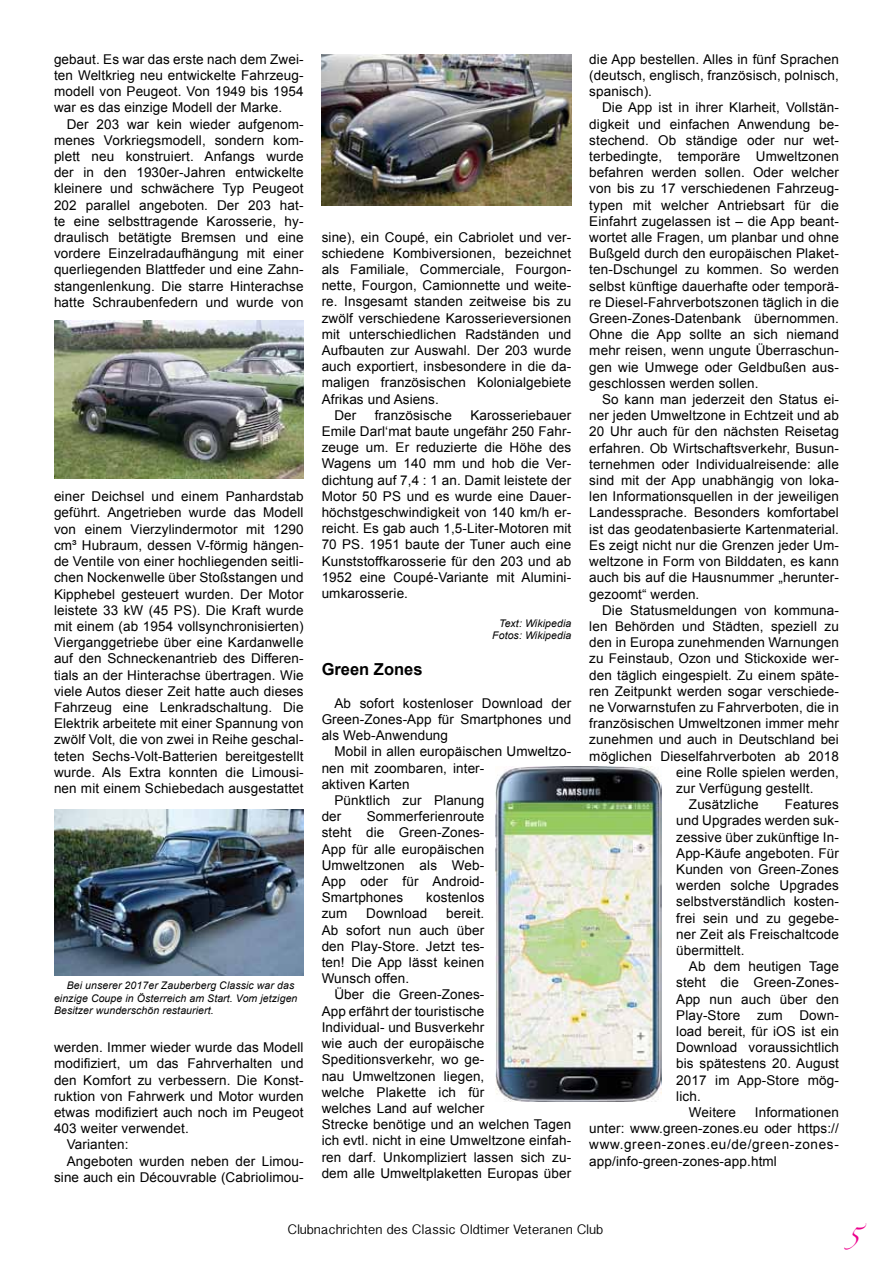
<style>
.page{position:relative;width:893px;height:1263px;background:#fff}
.page>*{position:absolute;margin:0;border:0;box-sizing:border-box;transform-origin:0 0}
.t1{font:18px "Zapfino";color:#ec008c}
.t2{font:700 16.5px "Arial";color:#000}
.t3{font:13.5px/16.2px "Arial";letter-spacing:.01em;color:#000;text-align:justify}
.t4{font:12px "Bangla Sangam MN";color:#000}
.t5{font:italic 10.5px/12.6px "Arial";letter-spacing:.01em;color:#000;text-align:right}
</style>
<div class="page">
<img style="left:54px;top:809px;width:250px;height:166px">
<img style="left:322px;top:54px;width:249px;height:151px">
<img style="left:55px;top:321px;width:249px;height:158px">
<img style="left:495px;top:766px;width:167px;height:335px">
<p class="t3" style="left:54px;top:51px;width:251px">gebaut. Es war das erste nach dem Zwei&shy;ten Weltkrieg neu entwickelte Fahrzeug&shy;modell von Peugeot. Von 1949 bis 1954 war es das einzige Modell der Marke.</p>
<p class="t3" style="left:54px;top:116px;width:251px;text-indent:13px">Der 203 war kein wieder aufgenom&shy;menes Vorkriegsmodell, sondern kom&shy;plett neu konstruiert. Anfangs wurde der in den 1930er-Jahren entwickelte kleinere und schwächere Typ Peugeot 202 parallel angeboten. Der 203 hat&shy;te eine selbsttragende Karosserie, hy&shy;draulisch betätigte Bremsen und eine vordere Einzelradaufhängung mit einer querliegenden Blattfeder und eine Zahn&shy;stangenlenkung. Die starre Hinterachse hatte Schraubenfedern und wurde von</p>
<p class="t3" style="left:54px;top:489px;width:251px">einer Deichsel und einem Panhardstab geführt. Angetrieben wurde das Modell von einem Vierzylindermotor mit 1290 cm³ Hubraum, dessen V-förmig hängen&shy;de Ventile von einer hochliegenden seitli&shy;chen Nockenwelle über Stoßstangen und Kipphebel gesteuert wurden. Der Motor leistete 33 kW (45 PS). Die Kraft wurde mit einem (ab 1954 vollsynchronisierten)<br>Vierganggetriebe über eine Kardanwelle auf den Schneckenantrieb des Differen&shy;tials an der Hinterachse übertragen. Wie viele Autos dieser Zeit hatte auch dieses Fahrzeug eine Lenkradschaltung. Die Elektrik arbeitete mit einer Spannung von zwölf Volt, die von zwei in Reihe geschal&shy;teten Sechs-Volt-Batterien bereitgestellt wurde. Als Extra konnten die Limousi&shy;nen mit einem Schiebedach ausgestattet</p>
<p class="t5" style="left:54px;top:979px;width:245px;text-align:left;text-indent:13px">Bei unserer 2017er Zauberberg Classic war das einzige Coupe in Österreich am Start. Vom jetzigen<br>Besitzer wunderschön restauriert.</p>
<p class="t3" style="left:54px;top:1039px;width:251px">werden. Immer wieder wurde das Modell</p>
<p class="t3" style="left:54px;top:1056px;width:251px">modifiziert, um das Fahrverhalten und</p>
<p class="t3" style="left:54px;top:1072px;width:251px">den Komfort zu verbessern. Die Konst-</p>
<p class="t3" style="left:54px;top:1088px;width:251px">ruktion von Fahrwerk und Motor wurden</p>
<p class="t3" style="left:54px;top:1104px;width:251px">etwas modifiziert auch noch im Peugeot</p>
<p class="t3" style="left:54px;top:1120px;width:136px">403 weiter verwendet.</p>
<p class="t3" style="left:67px;top:1137px;width:63px">Varianten:</p>
<p class="t3" style="left:67px;top:1153px;width:238px">Angeboten wurden neben der Limou-</p>
<p class="t3" style="left:54px;top:1169px;width:251px">sine auch ein Découvrable (Cabriolimou-</p>
<p class="t3" style="left:322px;top:229px;width:251px">sine), ein Coupé, ein Cabriolet und ver-</p>
<p class="t3" style="left:322px;top:245px;width:251px">schiedene Kombiversionen, bezeichnet</p>
<p class="t3" style="left:322px;top:261px;width:251px">als Familiale, Commerciale, Fourgon-</p>
<p class="t3" style="left:322px;top:277px;width:251px">nette, Fourgon, Camionnette und weite-</p>
<p class="t3" style="left:322px;top:294px;width:251px">re. Insgesamt standen zeitweise bis zu</p>
<p class="t3" style="left:322px;top:310px;width:251px">zwölf verschiedene Karosserieversionen</p>
<p class="t3" style="left:322px;top:326px;width:251px">mit unterschiedlichen Radständen und</p>
<p class="t3" style="left:322px;top:342px;width:251px">Aufbauten zur Auswahl. Der 203 wurde</p>
<p class="t3" style="left:322px;top:358px;width:251px">auch exportiert, insbesondere in die da-</p>
<p class="t3" style="left:322px;top:375px;width:251px">maligen französischen Kolonialgebiete</p>
<p class="t3" style="left:322px;top:391px;width:119px">Afrikas und Asiens.</p>
<p class="t3" style="left:334px;top:407px;width:24px">Der</p>
<p class="t3" style="left:375px;top:407px;width:79px">französische</p>
<p class="t3" style="left:322px;top:407px;width:251px;text-indent:149px">Karosseriebauer Emile Darl‘mat baute ungefähr 250 Fahr&shy;zeuge um. Er reduzierte die Höhe des Wagens um 140 mm und hob die Ver&shy;dichtung auf 7,4 : 1 an. Damit leistete der Motor 50 PS und es wurde eine Dauer&shy;höchstgeschwindigkeit von 140 km/h er&shy;reicht. Es gab auch 1,5-Liter-Motoren mit 70 PS. 1951 baute der Tuner auch eine Kunststoffkarosserie für den 203 und ab 1952 eine Coupé-Variante mit Alumini&shy;umkarosserie.</p>
<p class="t5" style="left:492px;top:617px;width:81px">Text: Wikipedia<br>Fotos: Wikipedia</p>
<p class="t2" style="left:322px;top:659px;width:102px">Green Zones</p>
<p class="t3" style="left:322px;top:695px;width:251px;text-indent:13px">Ab sofort kostenloser Download der Green-Zones-App für Smartphones und als Web-Anwendung</p>
<p class="t3" style="left:334px;top:744px;width:238px">Mobil in allen europäischen Umweltzo-</p>
<p class="t3" style="left:322px;top:760px;width:164px">nen mit zoombaren, inter-</p>
<p class="t3" style="left:322px;top:776px;width:90px">aktiven Karten</p>
<p class="t3" style="left:334px;top:792px;width:151px">Pünktlich zur Planung</p>
<p class="t3" style="left:322px;top:808px;width:21px">der</p>
<p class="t3" style="left:322px;top:808px;width:164px;text-indent:45px">Sommerferienroute steht die Green-Zones-App für alle europäischen Umweltzonen als Web-App oder für Android-Smartphones</p>
<p class="t3" style="left:426px;top:889px;width:60px">kostenlos</p>
<p class="t3" style="left:322px;top:906px;width:164px;text-indent:124px">bereit.<br>Ab sofort nun auch über den Play-Store. Jetzt tes&shy;ten! Die App lässt keinen Wunsch offen.</p>
<p class="t3" style="left:322px;top:987px;width:251px;text-align:left;text-indent:13px">Über die Green-Zones-<br>App erfährt der touristische<br>Individual- und Busverkehr<br>wie auch der europäische<br>Speditionsverkehr, wo ge-<br>nau Umweltzonen liegen,<br>welche Plakette ich für<br>welches Land auf welcher<br>Strecke benötige und an welchen Tagen ich evtl. nicht in eine Umweltzone einfah&shy;ren darf. Unkompliziert lassen sich zu&shy;dem alle Umweltplaketten Europas über</p>
<p class="t3" style="left:322px;top:906px;width:27px">zum</p>
<p class="t3" style="left:366px;top:906px;width:62px">Download</p>
<p class="t3" style="left:589px;top:51px;width:251px">die App bestellen. Alles in fünf Sprachen (deutsch, englisch, französisch, polnisch, spanisch).</p>
<p class="t3" style="left:589px;top:100px;width:251px;text-indent:13px">Die App ist in ihrer Klarheit, Vollstän&shy;digkeit und einfachen Anwendung be&shy;stechend. Ob ständige oder nur wet&shy;terbedingte, temporäre Umweltzonen befahren werden sollen. Oder welcher von bis zu 17 verschiedenen Fahrzeug&shy;typen mit welcher Antriebsart für die Einfahrt zugelassen ist – die App beant&shy;wortet alle Fragen, um planbar und ohne Bußgeld durch den europäischen Plaket&shy;ten-Dschungel zu kommen. So werden selbst künftige dauerhafte oder temporä&shy;re Diesel-Fahrverbotszonen täglich in die Green-Zones-Datenbank übernommen.<br>Ohne die App sollte an sich niemand mehr reisen, wenn ungute Überraschun&shy;gen wie Umwege oder Geldbußen aus&shy;geschlossen werden sollen.</p>
<p class="t3" style="left:589px;top:391px;width:251px;text-indent:13px">So kann man jederzeit den Status ei&shy;ner jeden Umweltzone in Echtzeit und ab 20 Uhr auch für den nächsten Reisetag erfahren. Ob Wirtschaftsverkehr, Busun&shy;ternehmen oder Individualreisende: alle sind mit der App unabhängig von loka&shy;len Informationsquellen in der jeweiligen Landessprache. Besonders komfortabel ist das geodatenbasierte Kartenmaterial.<br>Es zeigt nicht nur die Grenzen jeder Um&shy;weltzone in Form von Bilddaten, es kann auch bis auf die Hausnummer „herunter&shy;gezoomt“ werden.</p>
<p class="t3" style="left:602px;top:602px;width:238px">Die Statusmeldungen von kommuna-</p>
<p class="t3" style="left:589px;top:618px;width:251px">len Behörden und Städten, speziell zu</p>
<p class="t3" style="left:589px;top:634px;width:251px">den in Europa zunehmenden Warnungen</p>
<p class="t3" style="left:589px;top:651px;width:251px">zu Feinstaub, Ozon und Stickoxide wer-</p>
<p class="t3" style="left:589px;top:667px;width:251px">den täglich eingespielt. Zu einem späte-</p>
<p class="t3" style="left:589px;top:683px;width:251px">ren Zeitpunkt werden sogar verschiede-</p>
<p class="t3" style="left:589px;top:699px;width:251px">ne Vorwarnstufen zu Fahrverboten, die in</p>
<p class="t3" style="left:589px;top:715px;width:251px">französischen Umweltzonen immer mehr</p>
<p class="t3" style="left:589px;top:732px;width:251px">zunehmen und auch in Deutschland bei</p>
<p class="t3" style="left:589px;top:748px;width:251px">möglichen Dieselfahrverboten ab 2018</p>
<p class="t3" style="left:676px;top:764px;width:164px">eine Rolle spielen werden,</p>
<p class="t3" style="left:676px;top:780px;width:139px">zur Verfügung gestellt.</p>
<p class="t3" style="left:689px;top:796px;width:71px">Zusätzliche</p>
<p class="t3" style="left:676px;top:796px;width:164px;text-indent:109px">Features und Upgrades werden suk&shy;zessive über zukünftige In-App-Käufe angeboten. Für Kunden von Green-Zones werden solche Upgrades selbstverständlich kosten&shy;frei sein und zu gegebe&shy;ner Zeit als Freischaltcode übermittelt.</p>
<p class="t3" style="left:689px;top:958px;width:151px">Ab dem heutigen Tage</p>
<p class="t3" style="left:676px;top:975px;width:164px">steht die Green-Zones-</p>
<p class="t3" style="left:676px;top:991px;width:164px">App nun auch über den</p>
<p class="t3" style="left:676px;top:1007px;width:164px">Play-Store zum Down-</p>
<p class="t3" style="left:676px;top:1023px;width:164px">load bereit, für iOS ist ein</p>
<p class="t3" style="left:676px;top:1039px;width:164px">Download voraussichtlich</p>
<p class="t3" style="left:676px;top:1056px;width:164px">bis spätestens 20. August</p>
<p class="t3" style="left:676px;top:1072px;width:164px">2017 im App-Store mög-</p>
<p class="t3" style="left:676px;top:1088px;width:26px">lich.</p>
<p class="t3" style="left:689px;top:1104px;width:49px">Weitere</p>
<p class="t3" style="left:589px;top:1104px;width:251px;text-indent:165px">Informationen unter: www.green-zones.eu oder https:// www.green-zones.eu/de/green-zones&shy;app/info-green-zones-app.html</p>
<p class="t4" style="left:287px;top:1221px;width:317px">Clubnachrichten des Classic Oldtimer Veteranen Club</p>
<h1 class="t1" style="left:846px;top:1230px;width:15px">5</h1>
</div>
